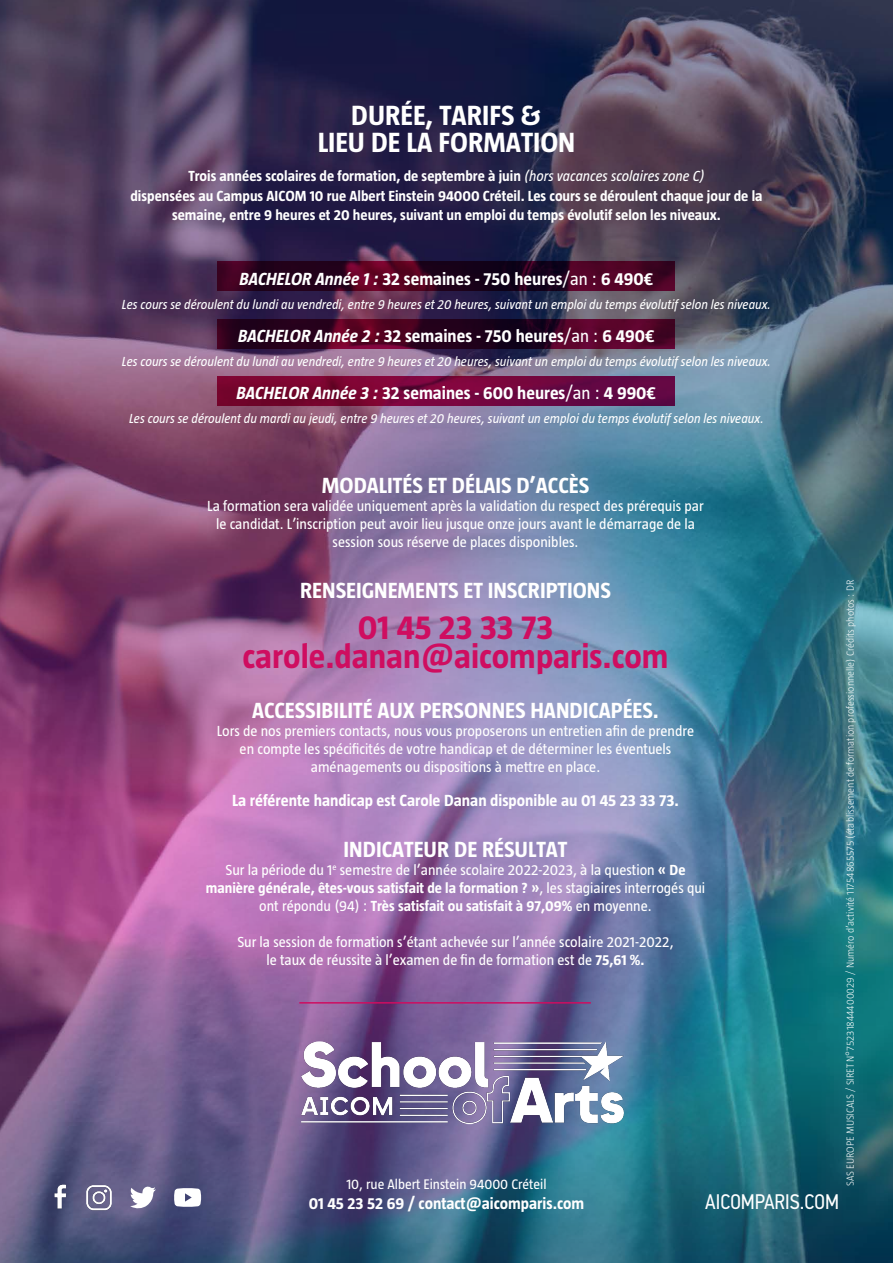
<style>
.page{position:relative;width:893px;height:1263px;background:#fff}
.page>*{position:absolute;margin:0;border:0;box-sizing:border-box;transform-origin:0 0}
.t1{font:700 34.5px/28.5px "Taz";color:#cf0d60;text-align:center}
.t2{font:700 28.5px/27px "Taz";color:#fff;text-align:center}
.t3{font:700 22.5px "Taz";color:#fff}
.t4{font:21.15px "PFDIN Text Cond Pro";color:#fff}
.t5{font:700 18px "Taz";color:#fff}
.t6{font:700 16.5px "Taz";color:#fff}
.t7{font:15px/18px "Taz";color:#fff;text-align:center}
.t8{font:700 15px/19.5px "Taz";color:#fff;text-align:center}
.t9{font:14.25px "Taz";color:#fff}
.t10{font:italic 13.5px "Taz";color:#fff}
.t11{font:300 10.5px "Taz";color:#fff}
.s1{font-weight:400;font-style:italic}
.s2{font-style:italic}
.s3{font-weight:400}
.s4{font-weight:700}
</style>
<div class="page">
<img style="left:1px;top:0;width:892px;height:1263px">
<img style="left:0;top:0;width:1px;height:1263px">
<svg style="left:174px;top:1188px;width:27px;height:19px"></svg>
<svg style="left:130px;top:1185px;width:26px;height:24px"></svg>
<svg style="left:218px;top:261px;width:457px;height:30px;background:#35021e"></svg>
<svg style="left:218px;top:320px;width:457px;height:29px;background:#3a0221"></svg>
<svg style="left:218px;top:376px;width:457px;height:30px;background:#710539"></svg>
<hr style="left:299px;top:1002px;width:292px;height:1px;background:#cf0d60">
<img style="left:54px;top:1184px;width:13px;height:25px">
<img style="left:86px;top:1185px;width:26px;height:25px">
<img style="left:299px;top:1039px;width:326px;height:86px">
<h2 class="t2" style="left:318px;top:101px;width:259px">DURÉE, TARIFS &amp;<br>LIEU DE LA FORMATION</h2>
<p class="t8" style="left:130px;top:166px;width:634px">Trois années scolaires de formation, de septembre à juin <span class="s1">(hors vacances scolaires zone C)<br></span>dispensées au Campus AICOM 10 rue Albert Einstein 94000 Créteil. Les cours se déroulent chaque jour de la semaine, entre 9 heures et 20 heures, suivant un emploi du temps évolutif selon les niveaux.</p>
<p class="t5" style="left:239px;top:268px;width:416px"><span class="s2">BACHELOR Année 1 :</span> 32 semaines - 750 heures<span class="s3">/an :</span> 6 490€</p>
<p class="t10" style="left:122px;top:296px;width:651px">Les cours se déroulent du lundi au vendredi, entre 9 heures et 20 heures, suivant un emploi du temps évolutif selon les niveaux.</p>
<p class="t5" style="left:238px;top:325px;width:418px"><span class="s2">BACHELOR Année 2 :</span> 32 semaines - 750 heures<span class="s3">/an :</span> 6 490€</p>
<p class="t10" style="left:122px;top:353px;width:651px">Les cours se déroulent du lundi au vendredi, entre 9 heures et 20 heures, suivant un emploi du temps évolutif selon les niveaux.</p>
<p class="t5" style="left:237px;top:382px;width:421px"><span class="s2">BACHELOR Année 3 :</span> 32 semaines - 600 heures<span class="s3">/an :</span> 4 990€</p>
<p class="t10" style="left:129px;top:410px;width:636px">Les cours se déroulent du mardi au jeudi, entre 9 heures et 20 heures, suivant un emploi du temps évolutif selon les niveaux.</p>
<h3 class="t3" style="left:322px;top:473px;width:269px">MODALITÉS ET DÉLAIS D’ACCÈS</h3>
<p class="t7" style="left:207px;top:497px;width:498px">La formation sera validée uniquement après la validation du respect des prérequis par le candidat. L’inscription peut avoir lieu jusque onze jours avant le démarrage de la session sous réserve de places disponibles.</p>
<h3 class="t3" style="left:300px;top:577px;width:312px">RENSEIGNEMENTS ET INSCRIPTIONS</h3>
<h1 class="t1" style="left:242px;top:613px;width:428px">01 45 23 33 73 carole.danan@aicomparis.com</h1>
<h3 class="t3" style="left:252px;top:698px;width:408px">ACCESSIBILITÉ AUX PERSONNES HANDICAPÉES.</h3>
<p class="t7" style="left:217px;top:722px;width:479px">Lors de nos premiers contacts, nous vous proposerons un entretien afin de prendre en compte les spécificités de votre handicap et de déterminer les éventuels aménagements ou dispositions à mettre en place.</p>
<p class="t6" style="left:232px;top:792px;width:448px">La référente handicap est Carole Danan disponible au 01 45 23 33 73.</p>
<h3 class="t3" style="left:344px;top:837px;width:225px">INDICATEUR DE RÉSULTAT</h3>
<p class="t7" style="left:206px;top:861px;width:501px">Sur la période du 1<sup>e</sup> semestre de l’année scolaire 2022-2023, à la question <span class="s4">« De manière générale, êtes-vous satisfait de la formation ? »</span>, les stagiaires interrogés qui ont répondu (94) : <span class="s4">Très satisfait ou satisfait à 97,09%</span> en moyenne.</p>
<p class="t7" style="left:237px;top:933px;width:438px">Sur la session de formation s’étant achevée sur l’année scolaire 2021-2022, le taux de réussite à l’examen de fin de formation est de <span class="s4">75,61 %.</span></p>
<p class="t11" style="left:844px;top:1186px;width:607px;rotate:-90deg">SAS EUROPE MUSICALS / SIRET N°75231844400029 / Numéro d’activité 11754865575 (établissement de formation professionnelle) Crédits photos : DR</p>
<p class="t9" style="left:346px;top:1176px;width:202px">10, rue Albert Einstein 94000 Créteil</p>
<p class="t6" style="left:309px;top:1194px;width:277px">01 45 23 52 69 / contact@aicomparis.com</p>
<h3 class="t4" style="left:705px;top:1189px;width:135px">AICOMPARIS.COM</h3>
</div>
